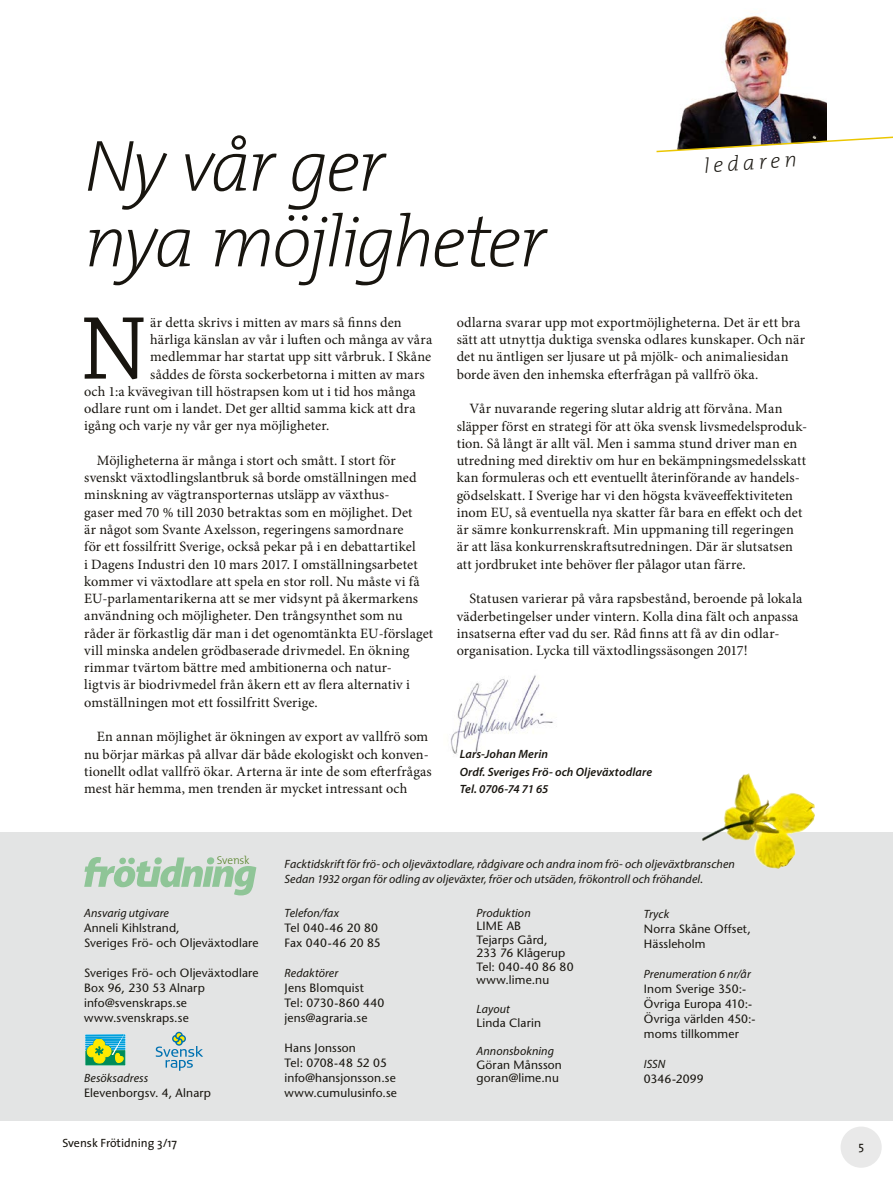
<style>
.page{position:relative;width:893px;height:1200px;background:#fff}
.page>*{position:absolute;margin:0;border:0;box-sizing:border-box;transform-origin:0 0}
.t1{font:93.9px "Chaparral Pro";color:#18150f}
.t2{font:italic 200 73.2px/75.6px "The Mix";letter-spacing:-.04em;color:#18150f}
.t3{font:italic 200 21px "The Mix";color:#18150f}
.t4{font:14.25px/17.2px "Minion Pro";letter-spacing:.01em;color:#18150f}
.t5{font:12px/15px "Stone Sans";letter-spacing:.01em;color:#18150f}
.t6{font:italic 12px/15px "Myriad Pro";letter-spacing:.005em;color:#18150f}
.t7{font:italic 600 12px/17.2px "Myriad Pro";letter-spacing:.01em;color:#18150f}
.t8{font:12px "The Sans";color:#18150f}
.t9{font:300 11.4px "The Mix";letter-spacing:-.02em;color:#58842a}
.s1{font-family:"Stone Sans";font-style:normal}
</style>
<div class="page">
<div style="left:840px;top:1126px;width:42px;height:41px;background:#e9e9e9;border-radius:50%"></div>
<div style="left:0;top:832px;width:893px;height:288px;background:#e3e4e4"></div>
<img style="left:702px;top:773px;width:113px;height:96px">
<svg style="left:85px;top:1034px;width:41px;height:31px"></svg>
<svg style="left:86px;top:1034px;width:39px;height:30px"></svg>
<div style="left:175px;top:1031px;width:8px;height:8px;border:1px solid #0071b1;border-radius:50%"></div>
<svg style="left:156px;top:1032px;width:47px;height:38px"></svg>
<svg style="left:84px;top:857px;width:172px;height:38px"></svg>
<img style="left:450px;top:675px;width:103px;height:80px">
<img style="left:680px;top:16px;width:147px;height:108px">
<img style="left:656px;top:124px;width:237px;height:29px">
<h2 class="t2" style="left:84px;top:126px;width:463px">Ny vår ger<br>nya möjligheter</h2>
<h3 class="t3" style="left:703px;top:149px;width:94px;rotate:-4deg">ledaren</h3>
<h1 class="t1" style="left:80px;top:297px;width:69px">N</h1>
<p class="t4" style="left:150px;top:313px;width:253px">är detta skrivs i mitten av mars så finns den</p>
<p class="t4" style="left:150px;top:331px;width:284px">härliga känslan av vår i luften och många av våra</p>
<p class="t4" style="left:150px;top:348px;width:283px">medlemmar har startat upp sitt vårbruk. I Skåne</p>
<p class="t4" style="left:150px;top:365px;width:276px">såddes de första sockerbetorna i mitten av mars</p>
<p class="t4" style="left:84px;top:382px;width:333px">och 1:a kvävegivan till höstrapsen kom ut i tid hos många</p>
<p class="t4" style="left:84px;top:400px;width:333px">odlare runt om i landet. Det ger alltid samma kick att dra</p>
<p class="t4" style="left:84px;top:417px;width:247px">igång och varje ny vår ger nya möjligheter.</p>
<p class="t4" style="left:84px;top:451px;width:351px;text-indent:13px">Möjligheterna är många i stort och smått. I stort för svenskt växtodlingslantbruk så borde omställningen med minskning av vägtransporternas utsläpp av växthus-<br>gaser med 70 % till 2030 betraktas som en möjlighet. Det<br>är något som Svante Axelsson, regeringens samordnare<br>för ett fossilfritt Sverige, också pekar på i en debattartikel<br>i Dagens Industri den 10 mars 2017. I omställningsarbetet kommer vi växtodlare att spela en stor roll. Nu måste vi få EU--parlamentarikerna att se mer vidsynt på åkermarkens användning och möjligheter. Den trångsynthet som nu råder är förkastlig där man i det ogenomtänkta EU-förslaget vill minska andelen grödbaserade drivmedel. En ökning rimmar tvärtom bättre med ambitionerna och natur-<br>ligtvis är biodrivmedel från åkern ett av flera alternativ i omställningen mot ett fossilfritt Sverige.</p>
<p class="t4" style="left:84px;top:728px;width:349px;text-indent:13px">En annan möjlighet är ökningen av export av vallfrö som nu börjar märkas på allvar där både ekologiskt och konven&shy;tionellt odlat vallfrö ökar. Arterna är inte de som efterfrågas mest här hemma, men trenden är mycket intressant och</p>
<p class="t4" style="left:457px;top:314px;width:350px">odlarna svarar upp mot exportmöjligheterna. Det är ett bra sätt att utnyttja duktiga svenska odlares kunskaper. Och när det nu äntligen ser ljusare ut på mjölk- och animaliesidan borde även den inhemska efterfrågan på vallfrö öka.</p>
<p class="t4" style="left:457px;top:400px;width:352px;text-indent:13px">Vår nuvarande regering slutar aldrig att förvåna. Man släpper först en strategi för att öka svensk livsmedelsproduk&shy;tion. Så långt är allt väl. Men i samma stund driver man en utredning med direktiv om hur en bekämpningsmedelsskatt kan formuleras och ett eventuellt återinförande av handels&shy;gödselskatt. I Sverige har vi den högsta kväveeffektiviteten inom EU, så eventuella nya skatter får bara en effekt och det är sämre konkurrenskraft. Min uppmaning till regeringen är att läsa konkurrenskraftsutredningen. Där är slutsatsen att jordbruket inte behöver fler pålagor utan färre.</p>
<p class="t4" style="left:457px;top:590px;width:347px;text-indent:13px">Statusen varierar på våra rapsbestånd, beroende på lokala väderbetingelser under vintern. Kolla dina fält och anpassa insatserna efter vad du ser. Råd finns att få av din odlar&shy;organisation. Lycka till växtodlingssäsongen 2017!</p>
<p class="t7" style="left:460px;top:745px;width:194px">Lars-Johan Merin<br>Ordf. Sveriges Frö- och Oljeväxtodlare<br>Tel. 0706-74 71 65</p>
<p class="t9" style="left:217px;top:850px;width:35px">Svensk</p>
<p class="t6" style="left:84px;top:905px;width:86px">Ansvarig utgivare</p>
<p class="t5" style="left:84px;top:919px;width:176px">Anneli Kihlstrand,<br>Sveriges Frö- och Oljeväxtodlare</p>
<p class="t5" style="left:84px;top:964px;width:176px">Sveriges Frö- och Oljeväxtodlare<br>Box 96, 230 53 Alnarp info@svenskraps.se www.svenskraps.se</p>
<p class="t6" style="left:84px;top:1070px;width:66px">Besöksadress</p>
<p class="t5" style="left:84px;top:1084px;width:128px">Elevenborgsv. 4, Alnarp</p>
<p class="t8" style="left:63px;top:1132px;width:116px">Svensk Frötidning 3/17</p>
<p class="t6" style="left:285px;top:855px;width:452px">Facktidskrift för frö- och oljeväxtodlare, rådgivare och andra inom frö- och oljeväxtbranschen<br>Sedan 1932 organ för odling av oljeväxter, fröer och utsäden, frökontroll och fröhandel<span class="s1">.</span></p>
<p class="t6" style="left:285px;top:905px;width:56px">Telefon/fax</p>
<p class="t5" style="left:285px;top:919px;width:98px">Tel 040-46 20 80<br>Fax 040-46 20 85</p>
<p class="t6" style="left:285px;top:965px;width:55px">Redaktörer</p>
<p class="t5" style="left:285px;top:979px;width:101px">Jens Blomquist<br>Tel: 0730-860 440 jens@agraria.se</p>
<p class="t5" style="left:285px;top:1039px;width:114px">Hans Jonsson<br>Tel: 0708-48 52 05 info@hansjonsson.se www.cumulusinfo.se</p>
<p class="t6" style="left:476px;top:905px;width:56px">Produktion</p>
<p class="t5" style="left:476px;top:919px;width:99px;line-height:13.5px">LIME AB<br>Tejarps Gård,<br>233 76 Klågerup<br>Tel: 040-40 86 80 www.lime.nu</p>
<p class="t6" style="left:476px;top:1001px;width:35px">Layout</p>
<p class="t5" style="left:476px;top:1014px;width:66px">Linda Clarin</p>
<p class="t6" style="left:476px;top:1043px;width:79px">Annonsbokning</p>
<p class="t5" style="left:476px;top:1057px;width:87px;line-height:13.5px">Göran Månsson goran@lime.nu</p>
<p class="t6" style="left:644px;top:906px;width:27px">Tryck</p>
<p class="t5" style="left:644px;top:921px;width:108px">Norra Skåne Offset,<br>Hässleholm</p>
<p class="t6" style="left:644px;top:966px;width:108px">Prenumeration 6 nr/år</p>
<p class="t5" style="left:644px;top:981px;width:113px">Inom Sverige 350:-<br>Övriga Europa 410:-<br>Övriga världen 450:- moms tillkommer</p>
<p class="t6" style="left:644px;top:1056px;width:23px">ISSN</p>
<p class="t5" style="left:644px;top:1071px;width:61px">0346-2099</p>
<p class="t8" style="left:859px;top:1135px;width:7px">5</p>
</div>
